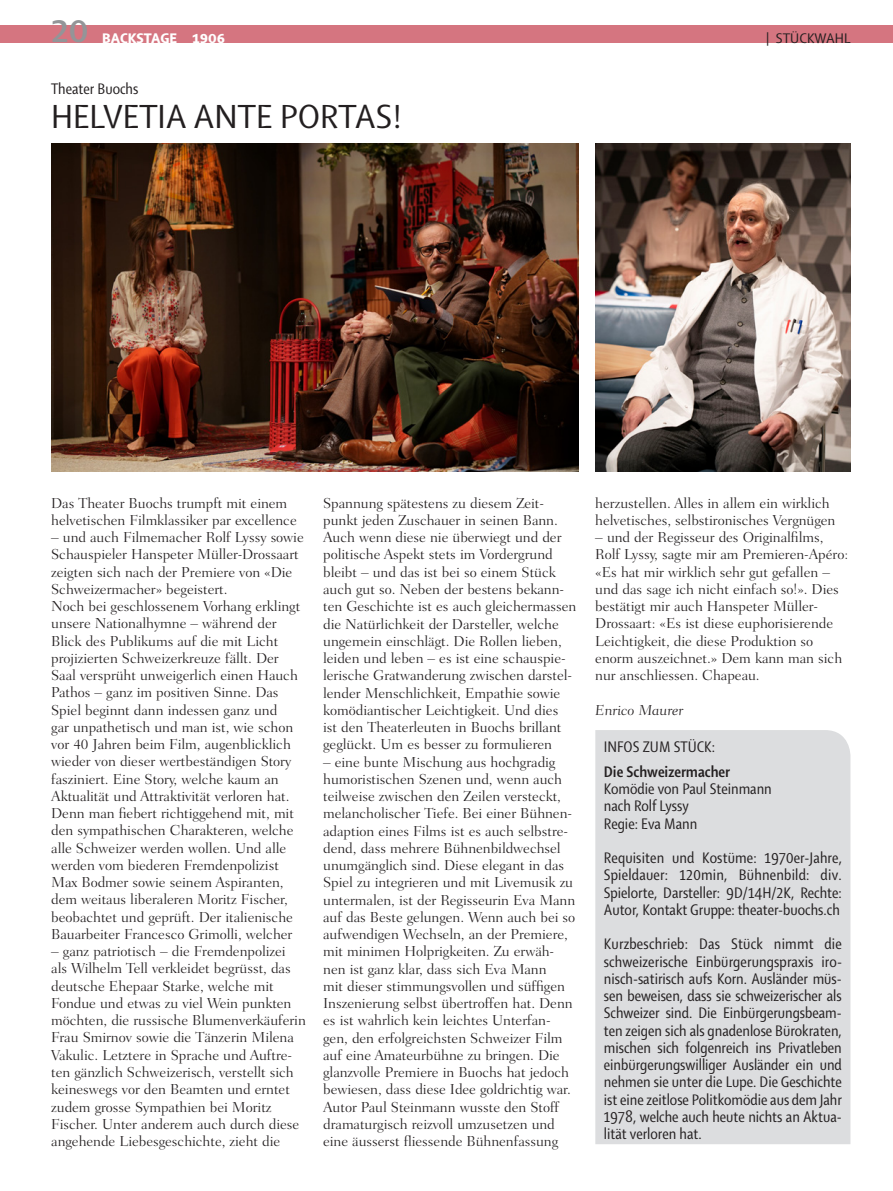
<style>
.page{position:relative;width:893px;height:1191px;background:#fff}
.page>*{position:absolute;margin:0;border:0;box-sizing:border-box;transform-origin:0 0}
.t1{font:36px "Shaker 2";color:#231f20}
.t2{font:700 36px "Shaker 2";color:#939598}
.t3{font:condensed 16.5px/17.2px "Shaker 2";color:#231f20;text-align:justify}
.t4{font:700 condensed 16.5px "Shaker 2";color:#231f20}
.t5{font:800 15px "Shaker 2";color:#fff}
.t6{font:15px "Shaker 2";color:#231f20}
.t7{font:300 14.7px/17.2px "Fairfield LH";letter-spacing:-.005em;color:#231f20}
.t8{font:300 14.7px "Fairfield LH Caption";letter-spacing:-.005em;color:#231f20}
</style>
<div class="page">
<div style="left:0;top:26px;width:893px;height:17px;background:#d57580"></div>
<img style="left:51px;top:143px;width:527px;height:328px">
<div style="left:595px;top:730px;width:255px;height:414px;background:#dcdddf"></div>
<img style="left:595px;top:143px;width:255px;height:328px">
<h1 class="t2" style="left:51px;top:7px;width:39px">20</h1>
<p class="t5" style="left:102px;top:28px;width:125px">BACKSTAGE 1906</p>
<p class="t6" style="left:766px;top:28px;width:86px">| STÜCKWAHL</p>
<p class="t3" style="left:51px;top:79px;width:89px">Theater Buochs</p>
<h1 class="t1" style="left:51px;top:93px;width:353px">HELVETIA ANTE PORTAS!</h1>
<p class="t7" style="left:51px;top:494px;width:247px">Das Theater Buochs trumpft mit einem helvetischen Filmklassiker par excellence</p>
<p class="t7" style="left:51px;top:529px;width:254px">– und auch Filmemacher Rolf Lyssy sowie Schauspieler Hanspeter Müller-Drossaart zeigten sich nach der Premiere von «Die Schweizermacher» begeistert.<br>Noch bei geschlossenem Vorhang erklingt unsere Nationalhymne – während der Blick des Publikums auf die mit Licht projizierten Schweizerkreuze fällt. Der Saal versprüht unweigerlich einen Hauch Pathos – ganz im positiven Sinne. Das Spiel beginnt dann indessen ganz und<br>gar unpathetisch und man ist, wie schon vor 40 Jahren beim Film, augenblicklich wieder von dieser wertbeständigen Story fasziniert. Eine Story, welche kaum an Aktualität und Attraktivität verloren hat.<br>Denn man fiebert richtiggehend mit, mit den sympathischen Charakteren, welche alle Schweizer werden wollen. Und alle werden vom biederen Fremdenpolizist Max Bodmer sowie seinem Aspiranten, dem weitaus liberaleren Moritz Fischer, beobachtet und geprüft. Der italienische Bauarbeiter Francesco Grimolli, welcher</p>
<p class="t7" style="left:51px;top:942px;width:256px">– ganz patriotisch – die Fremdenpolizei<br>als Wilhelm Tell verkleidet begrüsst, das deutsche Ehepaar Starke, welche mit Fondue und etwas zu viel Wein punkten möchten, die russische Blumenverkäuferin Frau Smirnov sowie die Tänzerin Milena Vakulic. Letztere in Sprache und Auftre&shy;ten gänzlich Schweizerisch, verstellt sich keineswegs vor den Beamten und erntet zudem grosse Sympathien bei Moritz Fischer. Unter anderem auch durch diese angehende Liebesgeschichte, zieht die</p>
<p class="t7" style="left:323px;top:494px;width:255px">Spannung spätestens zu diesem Zeit&shy;punkt jeden Zuschauer in seinen Bann.<br>Auch wenn diese nie überwiegt und der politische Aspekt stets im Vordergrund bleibt – und das ist bei so einem Stück auch gut so. Neben der bestens bekann&shy;ten Geschichte ist es auch gleichermassen die Natürlichkeit der Darsteller, welche ungemein einschlägt. Die Rollen lieben, leiden und leben – es ist eine schauspie&shy;lerische Gratwanderung zwischen darstel&shy;lender Menschlichkeit, Empathie sowie komödiantischer Leichtigkeit. Und dies<br>ist den Theaterleuten in Buochs brillant geglückt. Um es besser zu formulieren</p>
<p class="t7" style="left:323px;top:753px;width:254px">– eine bunte Mischung aus hochgradig humoristischen Szenen und, wenn auch teilweise zwischen den Zeilen versteckt, melancholischer Tiefe. Bei einer Bühnen&shy;adaption eines Films ist es auch selbstre&shy;dend, dass mehrere Bühnenbildwechsel unumgänglich sind. Diese elegant in das Spiel zu integrieren und mit Livemusik zu untermalen, ist der Regisseurin Eva Mann auf das Beste gelungen. Wenn auch bei so aufwendigen Wechseln, an der Premiere, mit minimen Holprigkeiten. Zu erwäh&shy;nen ist ganz klar, dass sich Eva Mann<br>mit dieser stimmungsvollen und süffigen Inszenierung selbst übertroffen hat. Denn es ist wahrlich kein leichtes Unterfan&shy;gen, den erfolgreichsten Schweizer Film auf eine Amateurbühne zu bringen. Die glanzvolle Premiere in Buochs hat jedoch bewiesen, dass diese Idee goldrichtig war.<br>Autor Paul Steinmann wusste den Stoff dramaturgisch reizvoll umzusetzen und eine äusserst fliessende Bühnenfassung</p>
<p class="t7" style="left:595px;top:494px;width:242px">herzustellen. Alles in allem ein wirklich helvetisches, selbstironisches Vergnügen</p>
<p class="t7" style="left:595px;top:529px;width:254px">– und der Regisseur des Originalfilms, Rolf Lyssy, sagte mir am Premieren-Apéro: «Es hat mir wirklich sehr gut gefallen – und das sage ich nicht einfach so!». Dies bestätigt mir auch Hanspeter Müller-Drossaart: «Es ist diese euphorisierende Leichtigkeit, die diese Produktion so enorm auszeichnet.» Dem kann man sich nur anschliessen. Chapeau.</p>
<p class="t8" style="left:595px;top:701px;width:90px">Enrico Maurer</p>
<p class="t3" style="left:604px;top:737px;width:113px">INFOS ZUM STÜCK:</p>
<p class="t4" style="left:604px;top:760px;width:128px">Die Schweizermacher</p>
<p class="t3" style="left:604px;top:779px;width:169px;text-align:left">Komödie von Paul Steinmann nach Rolf Lyssy<br>Regie: Eva Mann</p>
<p class="t3" style="left:604px;top:848px;width:240px">Requisiten und Kostüme: 1970er-Jahre, Spieldauer: 120min, Bühnenbild: div.<br>Spielorte, Darsteller: 9D/14H/2K, Rechte:<br>Autor, Kontakt Gruppe: theater-buochs.ch</p>
<p class="t3" style="left:604px;top:934px;width:240px">Kurzbeschrieb: Das Stück nimmt die schweizerische Einbürgerungspraxis iro&shy;nisch-satirisch aufs Korn. Ausländer müs&shy;sen beweisen, dass sie schweizerischer als Schweizer sind. Die Einbürgerungsbeam&shy;ten zeigen sich als gnadenlose Bürokraten, mischen sich folgenreich ins Privatleben einbürgerungswilliger Ausländer ein und nehmen sie unter die Lupe. Die Geschichte ist eine zeitlose Politkomödie aus dem Jahr 1978, welche auch heute nichts an Aktua&shy;lität verloren hat.</p>
</div>
